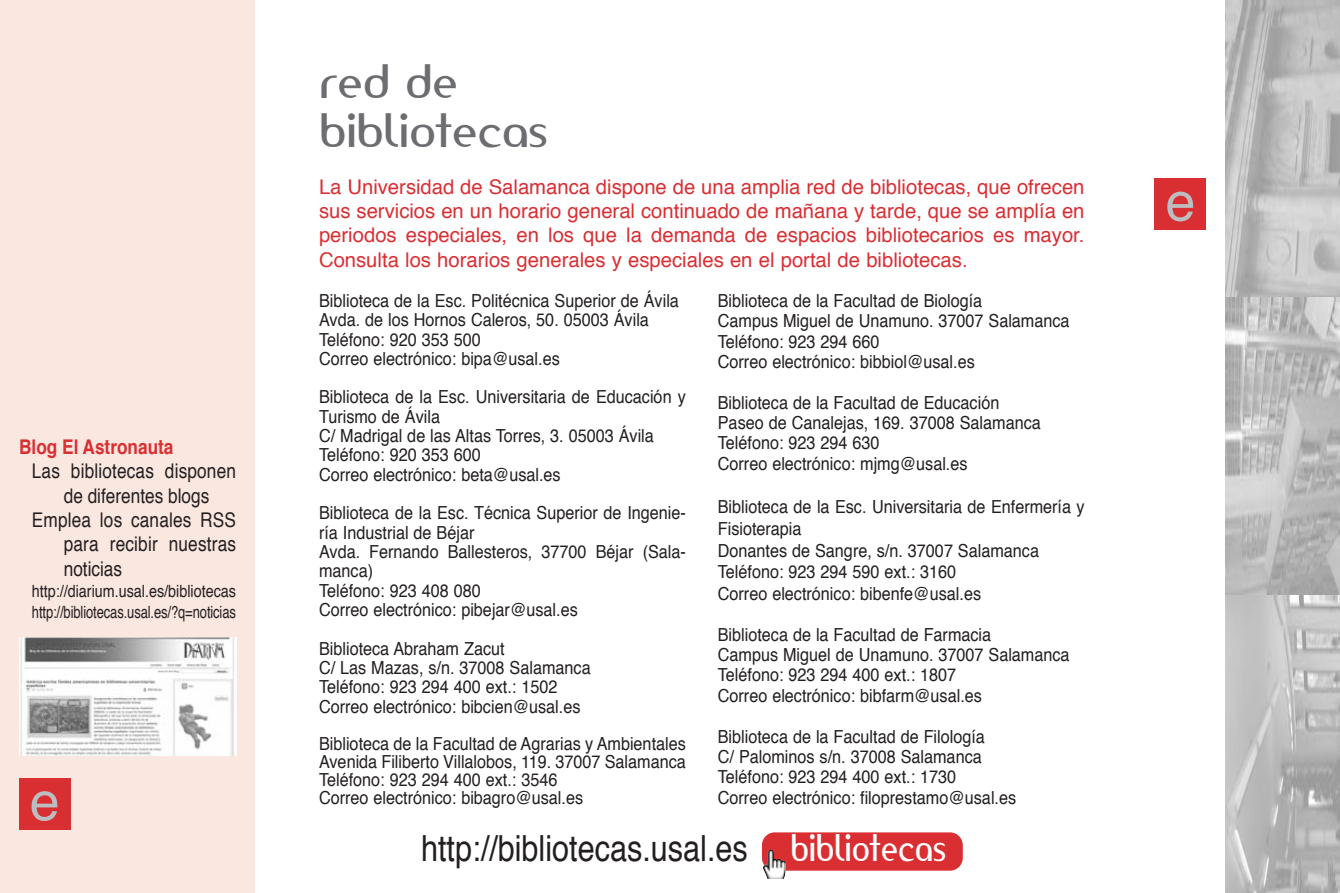
<style>
.page{position:relative;width:1340px;height:893px;background:#fff}
.page>*{position:absolute;margin:0;border:0;box-sizing:border-box;transform-origin:0 0}
.t1{font:54px "Helvetica";color:#bcbdc0}
.t2{font:45px/49.5px "Amerika Sans";color:#6c6d70}
.t3{font:36px "Helvetica";color:#231f20;scale:.85 1}
.t4{font:20.25px/24.3px "Helvetica";color:#d92f32;text-align:justify}
.t5{font:20.25px "Helvetica";letter-spacing:.01em;color:#231f20;scale:.85 1}
.t6{font:700 20.25px "Helvetica";color:#d92f32;scale:.85 1}
.t7{font:18px/19.3px "Helvetica";color:#231f20;scale:.9 1}
.t8{font:16.88px/20.2px "Helvetica";letter-spacing:-.01em;color:#231f20;scale:.85 1}
.s1{font-family:"Amerika Sans";color:#fff}
</style>
<div class="page">
<div style="left:0;top:0;width:255px;height:893px;background:#fae7e0"></div>
<img style="left:1225px;top:0;width:114px;height:893px">
<img style="left:19px;top:638px;width:217px;height:118px">
<div style="left:19px;top:778px;width:51px;height:51px;background:#d92f32"></div>
<div style="left:1154px;top:179px;width:51px;height:51px;background:#d92f32"></div>
<div style="left:762px;top:832px;width:200px;height:39px;background:#d92f32;border-radius:13px"></div>
<img style="left:763px;top:850px;width:22px;height:29px">
<p class="t6" style="left:19px;top:438px;width:183px">Blog El Astronauta</p>
<p class="t5" style="left:32px;top:463px;width:242px">Las bibliotecas disponen</p>
<p class="t5" style="left:64px;top:487px;width:173px">de diferentes blogs</p>
<p class="t5" style="left:32px;top:511px;width:242px">Emplea los canales RSS</p>
<p class="t5" style="left:64px;top:536px;width:204px">para recibir nuestras</p>
<p class="t5" style="left:64px;top:560px;width:70px">noticias</p>
<p class="t8" style="left:32px;top:583px;width:242px">http://diarium.usal.es/bibliotecas http://bibliotecas.usal.es/?q=noticias</p>
<h1 class="t1" style="left:30px;top:778px;width:32px">e</h1>
<h2 class="t2" style="left:319px;top:56px;width:230px">red de bibliotecas</h2>
<p class="t4" style="left:319px;top:176px;width:767px">La Universidad de Salamanca dispone de una amplia red de bibliotecas, que ofrecen sus servicios en un horario general continuado de mañana y tarde, que se amplía en periodos especiales, en los que la demanda de espacios bibliotecarios es mayor.<br>Consulta los horarios generales y especiales en el portal de bibliotecas.</p>
<p class="t7" style="left:319px;top:292px;width:401px">Biblioteca de la Esc. Politécnica Superior de Ávila Avda. de los Hornos Caleros, 50. 05003 Ávila Teléfono: 920 353 500<br>Correo electrónico: bipa@usal.es</p>
<p class="t7" style="left:319px;top:389px;width:409px">Biblioteca de la Esc. Universitaria de Educación y Turismo de Ávila<br>C/ Madrigal de las Altas Torres, 3. 05003 Ávila Teléfono: 920 353 600<br>Correo electrónico: beta@usal.es</p>
<p class="t7" style="left:319px;top:505px;width:409px">Biblioteca de la Esc. Técnica Superior de Ingenie&shy;ría Industrial de Béjar<br>Avda. Fernando Ballesteros, 37700 Béjar (Sala&shy;manca)<br>Teléfono: 923 408 080<br>Correo electrónico: pibejar@usal.es</p>
<p class="t7" style="left:319px;top:640px;width:303px">Biblioteca Abraham Zacut<br>C/ Las Mazas, s/n. 37008 Salamanca<br>Teléfono: 923 294 400 ext.: 1502<br>Correo electrónico: bibcien@usal.es</p>
<p class="t7" style="left:319px;top:736px;width:409px;line-height:18px">Biblioteca de la Facultad de Agrarias y Ambientales Avenida Filiberto Villalobos, 119. 37007 Salamanca Teléfono: 923 294 400 ext.: 3546<br>Correo electrónico: bibagro@usal.es</p>
<p class="t7" style="left:718px;top:292px;width:392px;line-height:20.2px">Biblioteca de la Facultad de Biología<br>Campus Miguel de Unamuno. 37007 Salamanca Teléfono: 923 294 660<br>Correo electrónico: bibbiol@usal.es</p>
<p class="t7" style="left:718px;top:394px;width:360px;line-height:20.2px">Biblioteca de la Facultad de Educación Paseo de Canalejas, 169. 37008 Salamanca Teléfono: 923 294 630<br>Correo electrónico: mjmg@usal.es</p>
<p class="t7" style="left:718px;top:497px;width:409px;line-height:21.6px">Biblioteca de la Esc. Universitaria de Enfermería y Fisioterapia<br>Donantes de Sangre, s/n. 37007 Salamanca Teléfono: 923 294 590 ext.: 3160<br>Correo electrónico: bibenfe@usal.es</p>
<p class="t7" style="left:718px;top:626px;width:392px;line-height:20.2px">Biblioteca de la Facultad de Farmacia<br>Campus Miguel de Unamuno. 37007 Salamanca Teléfono: 923 294 400 ext.: 1807<br>Correo electrónico: bibfarm@usal.es</p>
<p class="t7" style="left:718px;top:727px;width:333px;line-height:20.2px">Biblioteca de la Facultad de Filología<br>C/ Palominos s/n. 37008 Salamanca Teléfono: 923 294 400 ext.: 1730<br>Correo electrónico: filoprestamo@usal.es</p>
<h3 class="t3" style="left:421px;top:834px;width:618px">http://bibliotecas.usal.es <span class="s1">bibliotecas</span></h3>
<h1 class="t1" style="left:1165px;top:179px;width:32px">e</h1>
</div>
